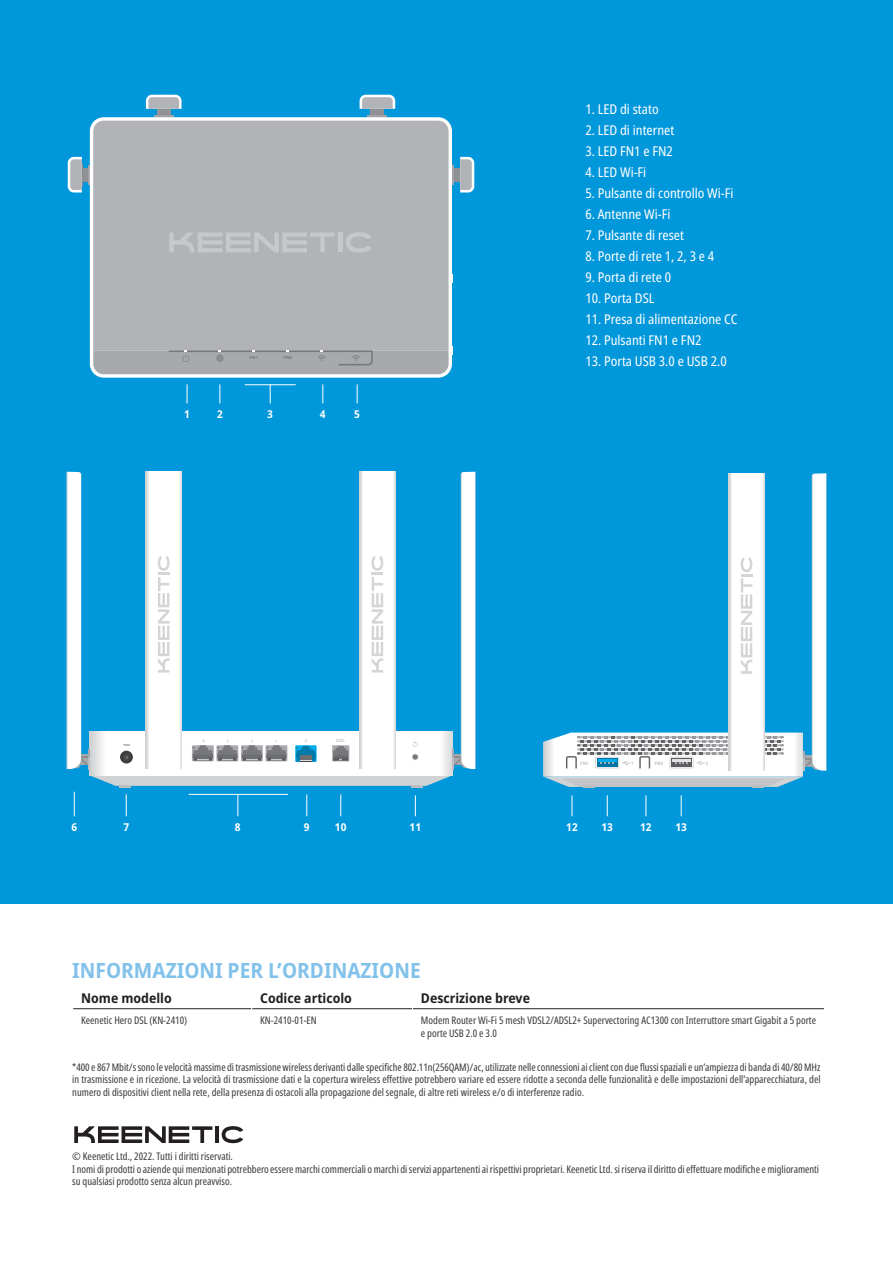
<style>
.page{position:relative;width:893px;height:1263px;background:#fff}
.page>*{position:absolute;margin:0;border:0;box-sizing:border-box;transform-origin:0 0}
.t1{font:700 semi-condensed 21px "Noto Sans";color:#82c2ea}
.Leds_text{font:condensed 13.5px "Noto Sans";color:#fff}
.Ordering{font:700 semi-condensed 13.5px "Noto Sans";color:#231f20}
.numbers{font:700 semi-condensed 10.8px "Noto Sans";color:#fff}
.info{font:extra-condensed 10.5px/12.6px "Noto Sans";color:#3e3e3f}
.t2{font:700 4.5px "Arial";color:#bcbdc0}
.t3{font:700 4.5px "Arial";color:#c7c8ca}
.t4{font:700 4.2px "Arial";color:#76787b;scale:1.12 1}
</style>
<div class="page">
<div style="left:0;top:0;width:893px;height:903px;background:#0097db"></div>
<hr style="left:73px;top:1008px;width:178px;height:1px;background:#231f20">
<hr style="left:252px;top:1008px;width:160px;height:1px;background:#231f20">
<hr style="left:413px;top:1008px;width:411px;height:1px;background:#231f20">
<hr style="left:215px;top:1126px;width:4px;height:17px;background:#231f20">
<svg style="left:74px;top:1126px;width:138px;height:17px"></svg>
<svg style="left:222px;top:1126px;width:21px;height:17px"></svg>
<svg style="left:90px;top:731px;width:362px;height:44px;background:#fafbfb"></svg>
<svg style="left:90px;top:775px;width:362px;height:13px"></svg>
<svg style="left:452px;top:472px;width:23px;height:297px"></svg>
<svg style="left:66px;top:472px;width:24px;height:297px"></svg>
<div style="left:146px;top:472px;width:35px;height:297px;background:linear-gradient(to bottom,#fefefe,#fefefe)"></div>
<svg style="left:158px;top:556px;width:12px;height:116px"></svg>
<div style="left:360px;top:472px;width:35px;height:297px;background:#fff"></div>
<svg style="left:372px;top:556px;width:11px;height:116px"></svg>
<svg style="left:124px;top:744px;width:6px;height:2px"></svg>
<div style="left:120px;top:751px;width:13px;height:12px;background:#3e3e3f;border-radius:50%"></div>
<svg style="left:124px;top:755px;width:5px;height:5px"></svg>
<svg style="left:413px;top:754px;width:5px;height:5px"></svg>
<svg style="left:413px;top:741px;width:5px;height:6px"></svg>
<svg style="left:295px;top:739px;width:22px;height:23px"></svg>
<svg style="left:332px;top:745px;width:17px;height:16px"></svg>
<svg style="left:192px;top:739px;width:95px;height:22px;background:#adaeb0"></svg>
<div style="left:370px;top:109px;width:14px;height:7px;background:#8f9194"></div>
<svg style="left:360px;top:95px;width:35px;height:14px"></svg>
<hr style="left:368px;top:115px;width:19px;height:3px;background:#a1a3a6">
<div style="left:157px;top:109px;width:14px;height:7px;background:#8f9194"></div>
<svg style="left:146px;top:95px;width:36px;height:14px"></svg>
<hr style="left:154px;top:115px;width:19px;height:3px;background:#a1a3a6">
<div style="left:82px;top:168px;width:7px;height:14px;background:#8f9194"></div>
<svg style="left:68px;top:157px;width:14px;height:35px"></svg>
<hr style="left:88px;top:165px;width:3px;height:19px;background:#a1a3a6">
<div style="left:453px;top:168px;width:7px;height:14px;background:#8f9194"></div>
<svg style="left:460px;top:157px;width:14px;height:35px"></svg>
<hr style="left:451px;top:165px;width:3px;height:19px;background:#a1a3a6">
<svg style="left:90px;top:117px;width:362px;height:261px;background:#e6f2f8"></svg>
<div style="left:93px;top:121px;width:356px;height:225px;background:#b2b3b7"></div>
<hr style="left:338px;top:232px;width:4px;height:20px;background:#c7c8ca">
<svg style="left:169px;top:232px;width:166px;height:20px;background:#bcbdc0"></svg>
<svg style="left:346px;top:232px;width:26px;height:21px"></svg>
<svg style="left:450px;top:274px;width:3px;height:8px"></svg>
<svg style="left:93px;top:346px;width:360px;height:28px;background:#a8aaae"></svg>
<svg style="left:543px;top:473px;width:283px;height:315px"></svg>
<hr style="left:245px;top:384px;width:51px;height:1px;background:#fff">
<hr style="left:189px;top:794px;width:99px;height:1px;background:#fff">
<svg style="left:74px;top:792px;width:1px;height:24px"></svg>
<svg style="left:126px;top:794px;width:1px;height:22px"></svg>
<svg style="left:237px;top:794px;width:1px;height:22px"></svg>
<svg style="left:607px;top:795px;width:1px;height:21px"></svg>
<svg style="left:681px;top:795px;width:1px;height:21px"></svg>
<svg style="left:572px;top:795px;width:1px;height:21px"></svg>
<svg style="left:646px;top:795px;width:1px;height:21px"></svg>
<svg style="left:415px;top:795px;width:1px;height:21px"></svg>
<svg style="left:187px;top:384px;width:1px;height:19px"></svg>
<svg style="left:306px;top:794px;width:1px;height:22px"></svg>
<svg style="left:340px;top:794px;width:1px;height:22px"></svg>
<svg style="left:219px;top:384px;width:1px;height:19px"></svg>
<svg style="left:270px;top:384px;width:1px;height:19px"></svg>
<svg style="left:322px;top:384px;width:1px;height:19px"></svg>
<svg style="left:357px;top:384px;width:1px;height:19px"></svg>
<p class="numbers" style="left:184px;top:406px;width:7px">1</p>
<p class="t4" style="left:249px;top:355px;width:9px">FN1</p>
<p class="t4" style="left:283px;top:355px;width:9px">FN2</p>
<p class="numbers" style="left:217px;top:406px;width:7px">2</p>
<p class="numbers" style="left:267px;top:406px;width:7px">3</p>
<p class="numbers" style="left:320px;top:406px;width:7px">4</p>
<p class="numbers" style="left:354px;top:406px;width:7px">5</p>
<p class="t3" style="left:336px;top:737px;width:11px">DSL</p>
<p class="Leds_text" style="left:585px;top:100px;width:75px">1. LED di stato</p>
<p class="Leds_text" style="left:585px;top:121px;width:90px">2. LED di internet</p>
<p class="Leds_text" style="left:585px;top:142px;width:89px">3. LED FN1 e FN2</p>
<p class="Leds_text" style="left:585px;top:163px;width:62px">4. LED Wi-Fi</p>
<p class="Leds_text" style="left:585px;top:184px;width:150px">5. Pulsante di controllo Wi-Fi</p>
<p class="Leds_text" style="left:585px;top:205px;width:87px">6. Antenne Wi-Fi</p>
<p class="Leds_text" style="left:585px;top:226px;width:100px">7. Pulsante di reset</p>
<p class="Leds_text" style="left:585px;top:247px;width:130px">8. Porte di rete 1, 2, 3 e 4</p>
<p class="Leds_text" style="left:585px;top:268px;width:87px">9. Porta di rete 0</p>
<p class="Leds_text" style="left:585px;top:289px;width:71px">10. Porta DSL</p>
<p class="Leds_text" style="left:585px;top:310px;width:154px">11. Presa di alimentazione CC</p>
<p class="Leds_text" style="left:585px;top:331px;width:118px">12. Pulsanti FN1 e FN2</p>
<p class="Leds_text" style="left:585px;top:352px;width:143px">13. Porta USB 3.0 e USB 2.0</p>
<p class="t2" style="left:580px;top:760px;width:10px">FN1</p>
<p class="t2" style="left:631px;top:760px;width:4px">1</p>
<p class="t2" style="left:655px;top:760px;width:10px">FN2</p>
<p class="t2" style="left:706px;top:760px;width:4px">2</p>
<p class="numbers" style="left:71px;top:819px;width:7px">6</p>
<p class="numbers" style="left:123px;top:819px;width:7px">7</p>
<p class="numbers" style="left:235px;top:819px;width:7px">8</p>
<p class="numbers" style="left:304px;top:819px;width:7px">9</p>
<p class="numbers" style="left:335px;top:819px;width:13px">10</p>
<p class="numbers" style="left:410px;top:819px;width:13px">11</p>
<p class="numbers" style="left:566px;top:819px;width:13px">12</p>
<p class="numbers" style="left:601px;top:819px;width:13px">13</p>
<p class="numbers" style="left:640px;top:819px;width:13px">12</p>
<p class="numbers" style="left:675px;top:819px;width:13px">13</p>
<p class="t1" style="left:72px;top:955px;width:350px">INFORMAZIONI PER L’ORDINAZIONE</p>
<p class="Ordering" style="left:81px;top:988px;width:92px">Nome modello</p>
<p class="Ordering" style="left:260px;top:988px;width:93px">Codice articolo</p>
<p class="Ordering" style="left:421px;top:988px;width:111px">Descrizione breve</p>
<p class="info" style="left:81px;top:1014px;width:108px">Keenetic Hero DSL (KN-2410)</p>
<p class="info" style="left:260px;top:1014px;width:58px">KN-2410-01-EN</p>
<p class="info" style="left:421px;top:1014px;width:397px">Modem Router Wi-Fi 5 mesh VDSL2/ADSL2+ Supervectoring AC1300 con Interruttore smart Gigabit a 5 porte e porte USB 2.0 e 3.0</p>
<p class="info" style="left:72px;top:1061px;width:750px;text-align:justify">*400 e 867 Mbit/s sono le velocità massime di trasmissione wireless derivanti dalle specifiche 802.11n(256QAM)/ac, utilizzate nelle connessioni ai client con due flussi spaziali e un’ampiezza di banda di 40/80 MHz in trasmissione e in ricezione. La velocità di trasmissione dati e la copertura wireless effettive potrebbero variare ed essere ridotte a seconda delle funzionalità e delle impostazioni dell’apparecchiatura, del numero di dispositivi client nella rete, della presenza di ostacoli alla propagazione del segnale, di altre reti wireless e/o di interferenze radio.</p>
<p class="info" style="left:72px;top:1150px;width:162px">© Keenetic Ltd., 2022. Tutti i diritti riservati.</p>
<p class="info" style="left:72px;top:1163px;width:748px">I nomi di prodotti o aziende qui menzionati potrebbero essere marchi commerciali o marchi di servizi appartenenti ai rispettivi proprietari. Keenetic Ltd. si riserva il diritto di effettuare modifiche e miglioramenti su qualsiasi prodotto senza alcun preavviso.</p>
</div>
